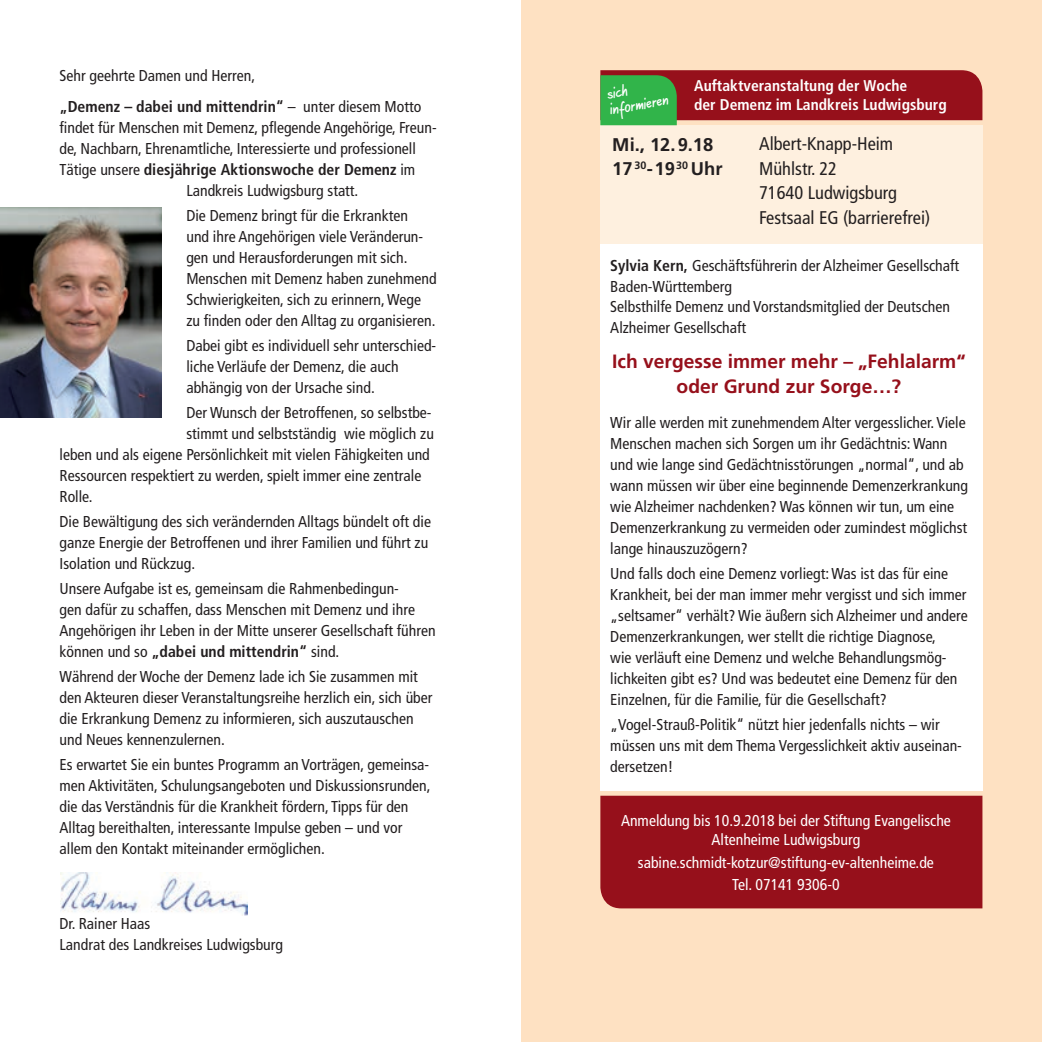
<style>
.page{position:relative;width:1042px;height:1042px;background:#fff}
.page>*{position:absolute;margin:0;border:0;box-sizing:border-box;transform-origin:0 0}
.t1{font:700 19.25px/24.5px "Frutiger";color:#96101b;text-align:center}
.t2{font:condensed 18.38px/24.5px "Frutiger";color:#231f20}
.t3{font:700 18.38px/24.5px "Frutiger";color:#231f20}
.t4{font:condensed 15.75px/21px "Frutiger";color:#231f20}
.t5{font:condensed 15.75px/19.2px "Frutiger";color:#fff;text-align:center}
.t6{font:700 condensed 15.75px "Frutiger";color:#231f20}
.t7{font:700 condensed 15.58px/19.2px "Frutiger";color:#fff}
.t8{font:14px/15.8px "Agilo Handwriting";color:#fff}
.s1{font-weight:700}
.s2{font-weight:400}
</style>
<div class="page">
<div style="left:521px;top:0;width:521px;height:1042px;background:#fee1c2"></div>
<div style="left:600px;top:125px;width:382px;height:119px;background:#fef0df"></div>
<div style="left:600px;top:244px;width:382px;height:547px;background:#fff"></div>
<div style="left:600px;top:796px;width:382px;height:112px;background:#96101b"></div>
<svg style="left:600px;top:70px;width:382px;height:55px;background:#8c3d30"></svg>
<img style="left:0;top:207px;width:162px;height:210px">
<img style="left:61px;top:872px;width:187px;height:43px">
<p class="t4" style="left:60px;top:60px;width:363px;line-height:31px">Sehr geehrte Damen und Herren,<br><span class="s1">„Demenz – dabei und mittendrin“</span> – unter diesem Motto</p>
<p class="t4" style="left:60px;top:117px;width:379px">findet für Menschen mit Demenz, pflegende Angehörige, Freun-</p>
<p class="t4" style="left:60px;top:138px;width:358px">de, Nachbarn, Ehrenamtliche, Interessierte und professionell</p>
<p class="t6" style="left:60px;top:160px;width:357px"><span class="s2">Tätige unsere</span> diesjährige Aktionswoche der Demenz <span class="s2">im</span></p>
<p class="t4" style="left:186px;top:180px;width:173px">Landkreis Ludwigsburg statt.</p>
<p class="t4" style="left:186px;top:205px;width:252px">Die Demenz bringt für die Erkrankten<br>und ihre Angehörigen viele Veränderun&shy;gen und Herausforderungen mit sich.<br>Menschen mit Demenz haben zunehmend Schwierigkeiten, sich zu erinnern, Wege zu finden oder den Alltag zu organisieren.</p>
<p class="t4" style="left:186px;top:335px;width:251px">Dabei gibt es individuell sehr unterschied&shy;liche Verläufe der Demenz, die auch abhängig von der Ursache sind.</p>
<p class="t4" style="left:186px;top:402px;width:247px">Der Wunsch der Betroffenen, so selbstbe-</p>
<p class="t4" style="left:186px;top:423px;width:249px">stimmt und selbstständig wie möglich zu</p>
<p class="t4" style="left:60px;top:444px;width:372px">leben und als eigene Persönlichkeit mit vielen Fähigkeiten und</p>
<p class="t4" style="left:60px;top:465px;width:363px">Ressourcen respektiert zu werden, spielt immer eine zentrale</p>
<p class="t4" style="left:60px;top:486px;width:34px">Rolle.</p>
<p class="t4" style="left:60px;top:511px;width:373px">Die Bewältigung des sich verändernden Alltags bündelt oft die ganze Energie der Betroffenen und ihrer Familien und führt zu<br>Isolation und Rückzug.</p>
<p class="t4" style="left:60px;top:578px;width:378px">Unsere Aufgabe ist es, gemeinsam die Rahmenbedingun-<br>gen dafür zu schaffen, dass Menschen mit Demenz und ihre Angehörigen ihr Leben in der Mitte unserer Gesellschaft führen können und so <span class="s1">„dabei und mittendrin“</span> sind.</p>
<p class="t4" style="left:60px;top:666px;width:374px">Während der Woche der Demenz lade ich Sie zusammen mit den Akteuren dieser Veranstaltungsreihe herzlich ein, sich über die Erkrankung Demenz zu informieren, sich auszutauschen und Neues kennenzulernen.</p>
<p class="t4" style="left:60px;top:754px;width:372px">Es erwartet Sie ein buntes Programm an Vorträgen, gemeinsa&shy;men Aktivitäten, Schulungsangeboten und Diskussionsrunden, die das Verständnis für die Krankheit fördern, Tipps für den Alltag bereithalten, interessante Impulse geben – und vor allem den Kontakt miteinander ermöglichen.</p>
<p class="t4" style="left:60px;top:913px;width:225px">Dr. Rainer Haas<br>Landrat des Landkreises Ludwigsburg</p>
<p class="t8" style="left:606px;top:86px;width:61px;rotate:-10deg">sich informieren</p>
<p class="t7" style="left:694px;top:76px;width:254px">Auftaktveranstaltung der Woche<br>der Demenz im Landkreis Ludwigsburg</p>
<p class="t3" style="left:612px;top:132px;width:112px">Mi., 12.9.18<br>17 <sup>30</sup>-19<sup>30</sup> Uhr</p>
<p class="t2" style="left:759px;top:132px;width:173px">Albert-Knapp-Heim<br>Mühlstr. 22<br>71640 Ludwigsburg<br>Festsaal EG (barrierefrei)</p>
<p class="t4" style="left:610px;top:256px;width:350px;line-height:20.5px"><span class="s1">Sylvia Kern,</span> Geschäftsführerin der Alzheimer Gesellschaft Baden-Württemberg<br>Selbsthilfe Demenz und Vorstandsmitglied der Deutschen Alzheimer Gesellschaft</p>
<p class="t1" style="left:612px;top:349px;width:355px">Ich vergesse immer mehr – „Fehlalarm“ oder Grund zur Sorge…?</p>
<p class="t4" style="left:610px;top:412px;width:359px">Wir alle werden mit zunehmendem Alter vergesslicher. Viele Menschen machen sich Sorgen um ihr Gedächtnis: Wann und wie lange sind Gedächtnisstörungen „normal“, und ab wann müssen wir über eine beginnende Demenzerkrankung wie Alzheimer nachdenken? Was können wir tun, um eine Demenzerkrankung zu vermeiden oder zumindest möglichst lange hinauszuzögern?</p>
<p class="t4" style="left:610px;top:563px;width:359px">Und falls doch eine Demenz vorliegt: Was ist das für eine Krankheit, bei der man immer mehr vergisst und sich immer „seltsamer“ verhält? Wie äußern sich Alzheimer und andere Demenzerkrankungen, wer stellt die richtige Diagnose,<br>wie verläuft eine Demenz und welche Behandlungsmög&shy;lichkeiten gibt es? Und was bedeutet eine Demenz für den Einzelnen, für die Familie, für die Gesellschaft?</p>
<p class="t4" style="left:610px;top:714px;width:353px">„Vogel-Strauß-Politik“ nützt hier jedenfalls nichts – wir müssen uns mit dem Thema Vergesslichkeit aktiv auseinan&shy;dersetzen!</p>
<p class="t5" style="left:621px;top:811px;width:331px">Anmeldung bis 10.9.2018 bei der Stiftung Evangelische<br>Altenheime Ludwigsburg</p>
<p class="t5" style="left:638px;top:851px;width:297px;line-height:22.2px">sabine.schmidt-kotzur@stiftung-ev-altenheime.de<br>Tel. 07141 9306-0</p>
</div>
